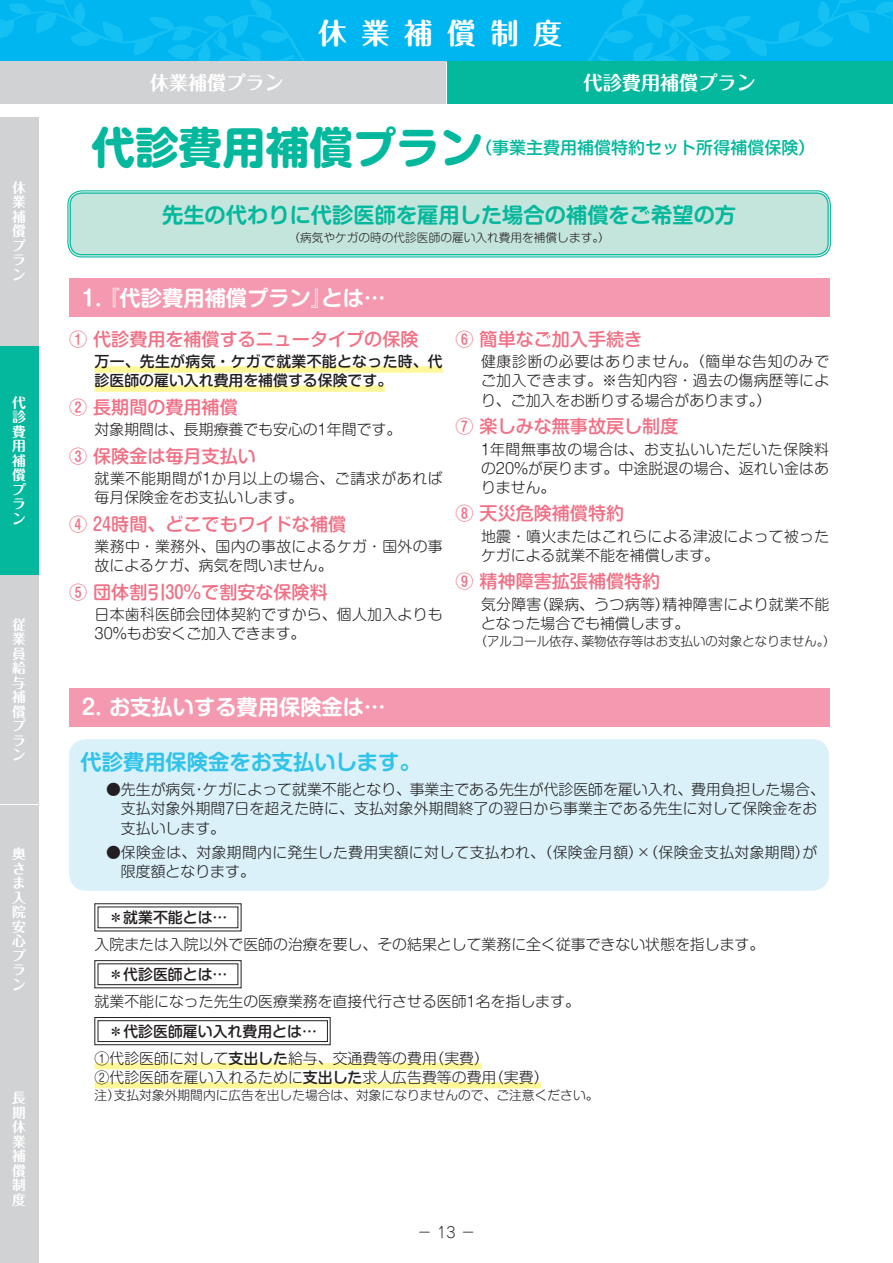
<style>
.page{position:relative;width:893px;height:1263px;background:#fff}
.page>*{position:absolute;margin:0;border:0;box-sizing:border-box;transform-origin:0 0}
.t1{font:700 43.65px "Shin M Go Pr 6";color:#03b89d}
.t2{font:700 28.65px "Maru Fo Pro";letter-spacing:.5em;color:#fff}
.t3{font:700 21.3px "Shin M Go Pr 6 De";color:#fff}
.t4{font:700 21.3px "Shin M Go Pr 6 De";color:#03b89d}
.t5{font:700 21.3px "Shin M Go Pr 6 De";color:#31c3e9}
.t6{font:700 19.2px "Maru Fo Pro";color:#fff}
.t7{font:500 18px "Shin M Go Pr 6";color:#f17085}
.t8{font:500 16.95px "Shin M Go Pr 6";color:#03b89d}
.t9{font:300 14.85px/19.2px "Shin M Go Pr 6";color:#231f20;text-align:justify}
.t10{font:300 14.85px/19.2px "Shin M Go Pr 6";letter-spacing:.02em;color:#231f20}
.t11{font:500 14.85px/19.2px "Shin M Go Pr 6";color:#231f20}
.t12{font:300 14.85px/19.2px "Shin M Go Pr 6";letter-spacing:.04em;color:#231f20}
.t13{font:300 14.85px "Jun 101 Pro";color:#231f20}
.t14{font:700 13.8px/14.5px "Maru Fo Pro";color:#fff}
.t15{font:300 12.75px "Shin M Go Pr 6";color:#231f20}
.t16{font:300 11.7px "Shin M Go Pr 6";color:#231f20}
.s1{font-weight:500}
</style>
<div class="page">
<div style="left:0;top:0;width:893px;height:62px;background:#00b6f0"></div>
<svg style="left:0;top:0;width:390px;height:62px"></svg>
<svg style="left:498px;top:0;width:395px;height:62px"></svg>
<div style="left:0;top:576px;width:38px;height:228px;background:#d1d2d4"></div>
<div style="left:0;top:805px;width:38px;height:228px;background:#d1d2d4"></div>
<div style="left:0;top:1034px;width:38px;height:229px;background:#d1d2d4"></div>
<div style="left:0;top:117px;width:38px;height:228px;background:#d1d2d4"></div>
<div style="left:0;top:346px;width:38px;height:229px;background:#03b89d"></div>
<div style="left:0;top:62px;width:446px;height:42px;background:#d1d2d4"></div>
<div style="left:446px;top:62px;width:447px;height:42px;background:#03b89d"></div>
<hr style="left:446px;top:62px;width:1px;height:42px;background:#fff">
<div style="left:95px;top:366px;width:348px;height:7px;background:#fff79a"></div>
<div style="left:95px;top:385px;width:290px;height:7px;background:#fff79a"></div>
<div style="left:69px;top:279px;width:760px;height:38px;background:#f499b0"></div>
<div style="left:69px;top:688px;width:760px;height:38px;background:#f499b0"></div>
<div style="left:69px;top:192px;width:760px;height:64px;background:#c4e5dc;border-radius:13px"></div>
<div style="left:67px;top:190px;width:764px;height:67px;border:1px solid #03b89d;border-radius:14px"></div>
<div style="left:70px;top:193px;width:759px;height:62px;border:1px solid #03b89d;border-radius:12px"></div>
<div style="left:69px;top:739px;width:760px;height:152px;background:#daf1f9;border-radius:17px"></div>
<div style="left:95px;top:1063px;width:387px;height:6px;background:#fff79a"></div>
<div style="left:95px;top:1082px;width:446px;height:6px;background:#fff79a"></div>
<div style="left:95px;top:903px;width:146px;height:28px;border:1px solid #231f20"></div>
<div style="left:95px;top:960px;width:146px;height:28px;border:1px solid #231f20"></div>
<div style="left:98px;top:963px;width:140px;height:22px;border:1px solid #231f20"></div>
<div style="left:95px;top:1017px;width:235px;height:28px;border:1px solid #231f20"></div>
<div style="left:98px;top:1020px;width:230px;height:22px;border:1px solid #231f20"></div>
<p class="t14" style="left:12px;top:179px;width:15px">休業補償プラン</p>
<p class="t14" style="left:12px;top:393px;width:15px">代診費用補償プラン</p>
<p class="t14" style="left:12px;top:616px;width:15px">従業員給与補償プラン</p>
<p class="t14" style="left:12px;top:845px;width:15px">奥さま入院安心プラン</p>
<p class="t14" style="left:12px;top:1089px;width:15px;text-align:justify">長期休業補償制度</p>
<h2 class="t2" style="left:318px;top:11px;width:245px">休業補償制度</h2>
<p class="t6" style="left:150px;top:68px;width:135px">休業補償プラン</p>
<p class="t6" style="left:584px;top:68px;width:174px">代診費用補償プラン</p>
<h1 class="t1" style="left:91px;top:110px;width:394px">代診費用補償プラン</h1>
<p class="t8" style="left:475px;top:133px;width:342px">（事業主費用補償特約セット所得補償保険）</p>
<h3 class="t4" style="left:162px;top:198px;width:576px">先生の代わりに代診医師を雇用した場合の補償をご希望の方</h3>
<p class="t16" style="left:288px;top:228px;width:323px">（病気やケガの時の代診医師の雇い入れ費用を補償します。）</p>
<h3 class="t3" style="left:82px;top:280px;width:305px">1. 『代診費用補償プラン』とは…</h3>
<p class="t7" style="left:69px;top:324px;width:351px">① 代診費用を補償するニュータイプの保険</p>
<p class="t11" style="left:95px;top:351px;width:350px">万一、先生が病気・ケガで就業不能となった時、代診医師の雇い入れ費用を補償する保険です。</p>
<p class="t7" style="left:69px;top:392px;width:170px">② 長期間の費用補償</p>
<p class="t9" style="left:95px;top:419px;width:308px">対象期間は、長期療養でも安心の1年間です。</p>
<p class="t7" style="left:69px;top:441px;width:188px">③ 保険金は毎月支払い</p>
<p class="t12" style="left:95px;top:468px;width:350px">就業不能期間が1か月以上の場合、ご請求があれば毎月保険金をお支払いします。</p>
<p class="t7" style="left:69px;top:509px;width:279px">④ 24時間、どこでもワイドな補償</p>
<p class="t10" style="left:95px;top:536px;width:350px">業務中・業務外、国内の事故によるケガ・国外の事故によるケガ、病気を問いません。</p>
<p class="t7" style="left:69px;top:577px;width:260px">⑤ 団体割引30%で割安な保険料</p>
<p class="t10" style="left:95px;top:604px;width:350px">日本歯科医師会団体契約ですから、個人加入よりも<br>30%もお安くご加入できます。</p>
<p class="t7" style="left:455px;top:324px;width:188px">⑥ 簡単なご加入手続き</p>
<p class="t9" style="left:481px;top:351px;width:350px">健康診断の必要はありません。（簡単な告知のみでご加入できます。※告知内容・過去の傷病歴等により、ご加入をお断りする場合があります。）</p>
<p class="t7" style="left:455px;top:411px;width:224px">⑦ 楽しみな無事故戻し制度</p>
<p class="t9" style="left:481px;top:438px;width:350px">1年間無事故の場合は、お支払いいただいた保険料の20%が戻ります。中途脱退の場合、返れい金はありません。</p>
<p class="t7" style="left:455px;top:498px;width:170px">⑧ 天災危険補償特約</p>
<p class="t10" style="left:481px;top:526px;width:350px">地震・噴火またはこれらによる津波によって被ったケガによる就業不能を補償します。</p>
<p class="t7" style="left:455px;top:567px;width:206px">⑨ 精神障害拡張補償特約</p>
<p class="t10" style="left:481px;top:594px;width:350px">気分障害（躁病、うつ病等）精神障害により就業不能となった場合でも補償します。</p>
<p class="t15" style="left:475px;top:631px;width:362px">（アルコール依存、薬物依存等はお支払いの対象となりません。）</p>
<h3 class="t3" style="left:82px;top:689px;width:305px">2. お支払いする費用保険金は…</h3>
<h3 class="t5" style="left:81px;top:744px;width:342px">代診費用保険金をお支払いします。</h3>
<p class="t9" style="left:121px;top:779px;width:705px;text-align:left;text-indent:-15px">●先生が病気・ケガによって就業不能となり、事業主である先生が代診医師を雇い入れ、費用負担した場合、支払対象外期間7日を超えた時に、支払対象外期間終了の翌日から事業主である先生に対して保険金をお支払いします。</p>
<p class="t10" style="left:121px;top:842px;width:698px;text-indent:-15px">●保険金は、対象期間内に発生した費用実額に対して支払われ、（保険金月額）×（保険金支払対象期間）が限度額となります。</p>
<p class="t11" style="left:108px;top:907px;width:121px">＊就業不能とは…</p>
<p class="t9" style="left:95px;top:934px;width:671px">入院または入院以外で医師の治療を要し、その結果として業務に全く従事できない状態を指します。</p>
<p class="t11" style="left:108px;top:964px;width:121px">＊代診医師とは…</p>
<p class="t9" style="left:95px;top:991px;width:487px">就業不能になった先生の医療業務を直接代行させる医師1名を指します。</p>
<p class="t11" style="left:109px;top:1021px;width:210px">＊代診医師雇い入れ費用とは…</p>
<p class="t9" style="left:95px;top:1048px;width:455px">①代診医師に対して<span class="s1">支出した</span>給与、交通費等の費用（実費）<br>②代診医師を雇い入れるために<span class="s1">支出した</span>求人広告費等の費用（実費）</p>
<p class="t15" style="left:95px;top:1085px;width:505px">注）支払対象外期間内に広告を出した場合は、対象になりませんので、ご注意ください。</p>
<p class="t13" style="left:417px;top:1220px;width:60px">− 13 −</p>
</div>
